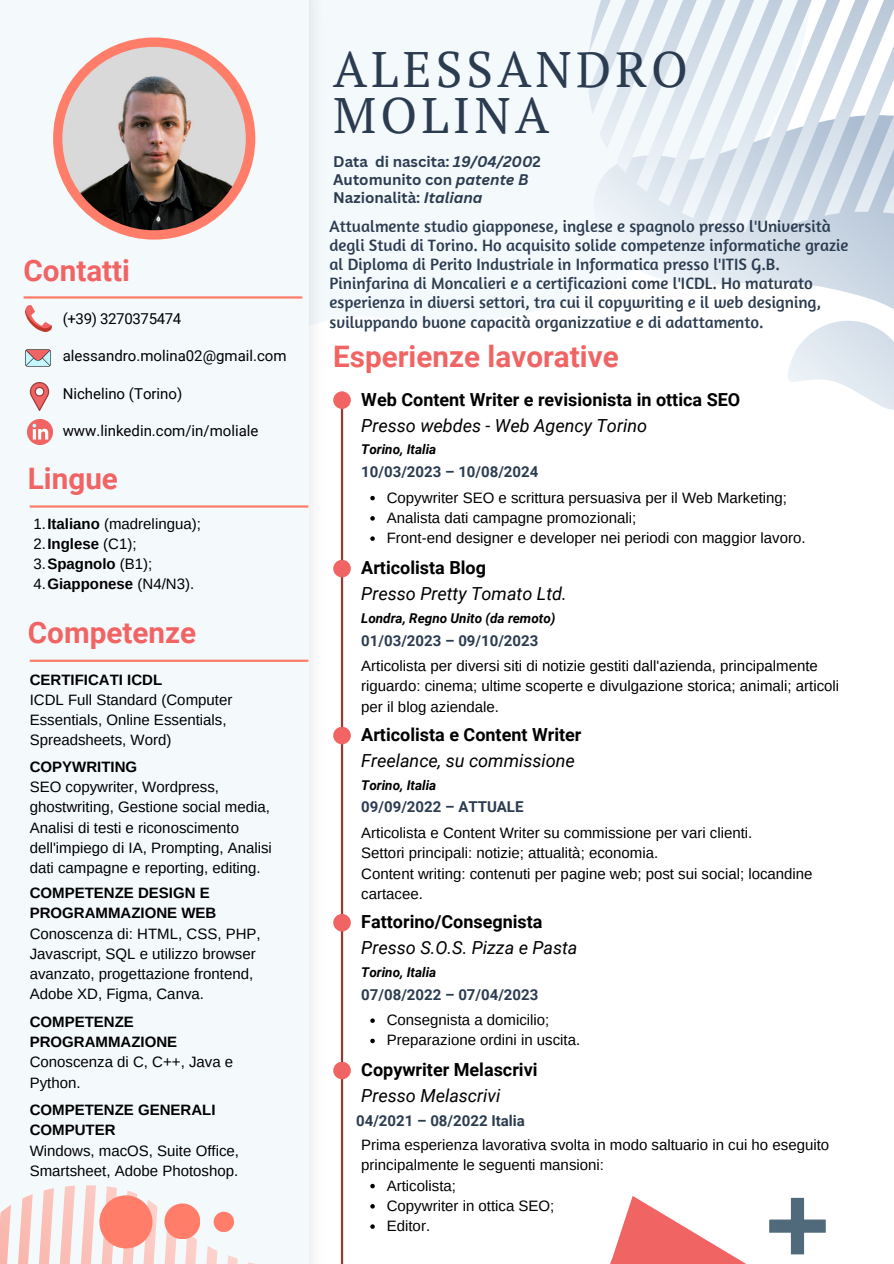
<style>
.page{position:relative;width:894px;height:1264px;background:#fff}
.page>*{position:absolute;margin:0;border:0;box-sizing:border-box;transform-origin:0 0}
.t1{font:49.65px/46.2px "PT Serif";letter-spacing:.085em;color:#2c3c50}
.t2{font:700 29.55px "Roboto";color:#f16464}
.t3{font:700 18px "Roboto";color:#000}
.t4{font:italic 18px "Roboto";color:#000}
.t5{font:16.8px/19.2px "Amaranth";color:#2c3c50}
.t6{font:15px/20.2px "Arimo";color:#000}
.t7{font:700 15px/20.2px "Arimo";color:#000}
.t8{font:700 15px "Roboto";color:#2c3c50}
.t9{font:15px "Roboto";color:#000}
.t10{font:700 15px/18px "Canva Sans";color:#2c3c50}
.t11{font:15px "Roboto";letter-spacing:-.02em;color:#000}
.t12{font:italic 700 13.5px "Roboto";color:#000}
.s1{font-weight:700}
.s2{font-weight:400}
.s3{font-style:italic}
</style>
<div class="page">
<hr style="left:341px;top:398px;width:2px;height:865px;background:#983939">
<svg style="left:327px;top:0;width:167px;height:745px"></svg>
<img style="left:308px;top:0;width:19px;height:1155px">
<div style="left:0;top:0;width:308px;height:1263px;background:#f4f9fc"></div>
<svg style="left:494px;top:0;width:399px;height:319px;fill:#f1f7fa"></svg>
<svg style="left:757px;top:284px;width:136px;height:126px"></svg>
<svg style="left:0;top:1155px;width:375px;height:108px"></svg>
<div style="left:99px;top:1195px;width:53px;height:53px;background:#ff7d69;border-radius:50%"></div>
<div style="left:164px;top:1203px;width:36px;height:36px;background:#ff7d69;border-radius:50%"></div>
<div style="left:213px;top:1211px;width:21px;height:20px;background:#ff7d69;border-radius:50%"></div>
<img style="left:26px;top:305px;width:26px;height:26px">
<img style="left:25px;top:349px;width:26px;height:18px">
<img style="left:29px;top:382px;width:21px;height:29px">
<hr style="left:24px;top:296px;width:278px;height:2px;background:#ff7d69">
<svg style="left:370px;top:496px;width:4px;height:4px"></svg>
<svg style="left:370px;top:516px;width:4px;height:4px"></svg>
<svg style="left:370px;top:536px;width:4px;height:5px"></svg>
<div style="left:333px;top:391px;width:18px;height:18px;background:#f16464;border-radius:50%"></div>
<div style="left:333px;top:560px;width:18px;height:17px;background:#f16464;border-radius:50%"></div>
<div style="left:333px;top:726px;width:18px;height:18px;background:#f16464;border-radius:50%"></div>
<svg style="left:370px;top:1018px;width:4px;height:4px"></svg>
<svg style="left:370px;top:1038px;width:4px;height:5px"></svg>
<div style="left:333px;top:913px;width:18px;height:18px;background:#f16464;border-radius:50%"></div>
<svg style="left:610px;top:1196px;width:216px;height:67px"></svg>
<div style="left:53px;top:37px;width:202px;height:203px;background:#ff7d69;border-radius:50%"></div>
<img style="left:62px;top:47px;width:184px;height:183px;border-radius:50%">
<hr style="left:30px;top:505px;width:278px;height:2px;background:#ff7d69">
<hr style="left:30px;top:659px;width:278px;height:3px;background:#ff7d69">
<svg style="left:370px;top:1183px;width:4px;height:5px"></svg>
<svg style="left:370px;top:1204px;width:4px;height:4px"></svg>
<svg style="left:370px;top:1224px;width:4px;height:4px"></svg>
<div style="left:333px;top:1061px;width:18px;height:18px;background:#f16464;border-radius:50%"></div>
<img style="left:28px;top:420px;width:25px;height:24px">
<p class="t2" style="left:24px;top:254px;width:108px">Contatti</p>
<p class="t11" style="left:63px;top:310px;width:120px">(+39) 3270375474</p>
<p class="t9" style="left:63px;top:347px;width:225px">alessandro.molina02@gmail.com</p>
<p class="t9" style="left:63px;top:385px;width:121px">Nichelino (Torino)</p>
<h2 class="t9" style="left:63px;top:422px;width:197px">www.linkedin.com/in/moliale</h2>
<p class="t2" style="left:28px;top:461px;width:91px">Lingue</p>
<p class="t6" style="left:33px;top:513px;width:169px">1.<span class="s1">Italiano</span> (madrelingua);</p>
<p class="t6" style="left:33px;top:533px;width:105px">2.<span class="s1">Inglese</span> (C1);</p>
<p class="t7" style="left:33px;top:554px;width:120px"><span class="s2">3.</span>Spagnolo <span class="s2">(B1);</span></p>
<p class="t6" style="left:33px;top:574px;width:162px">4.<span class="s1">Giapponese</span> (N4/N3).</p>
<p class="t2" style="left:28px;top:615px;width:170px">Competenze</p>
<p class="t7" style="left:30px;top:669px;width:134px">CERTIFICATI ICDL</p>
<p class="t6" style="left:30px;top:689px;width:204px">ICDL Full Standard (Computer<br>Essentials, Online Essentials,<br>Spreadsheets, Word)</p>
<p class="t7" style="left:30px;top:756px;width:109px">COPYWRITING</p>
<p class="t6" style="left:30px;top:776px;width:244px">SEO copywriter, Wordpress, ghostwriting, Gestione social media, Analisi di testi e riconoscimento dell'impiego di IA, Prompting, Analisi dati campagne e reporting, editing.</p>
<p class="t7" style="left:30px;top:882px;width:188px">COMPETENZE DESIGN E<br>PROGRAMMAZIONE WEB</p>
<p class="t6" style="left:30px;top:923px;width:232px">Conoscenza di: HTML, CSS, PHP,<br>Javascript, SQL e utilizzo browser avanzato, progettazione frontend,<br>Adobe XD, Figma, Canva.</p>
<p class="t7" style="left:30px;top:1011px;width:149px">COMPETENZE<br>PROGRAMMAZIONE</p>
<p class="t6" style="left:30px;top:1052px;width:205px">Conoscenza di C, C++, Java e<br>Python.</p>
<h4 class="t7" style="left:30px;top:1099px;width:187px">COMPETENZE GENERALI<br>COMPUTER</h4>
<p class="t6" style="left:30px;top:1140px;width:211px">Windows, macOS, Suite Office,<br>Smartsheet, Adobe Photoshop.</p>
<p class="t1" style="left:333px;top:45px;width:356px">ALESSANDRO<br>MOLINA</p>
<p class="t10" style="left:333px;top:152px;width:209px">Data di nascita: <span class="s3">19/04/200</span>2<br>Automunito con <span class="s3">patente B<br></span>Nazionalità: <span class="s3">Italiana</span></p>
<p class="t5" style="left:329px;top:216px;width:520px">Attualmente studio giapponese, inglese e spagnolo presso l'Università degli Studi di Torino. Ho acquisito solide competenze informatiche grazie al Diploma di Perito Industriale in Informatica presso l'ITIS G.B.<br>Pininfarina di Moncalieri e a certificazioni come l'ICDL. Ho maturato esperienza in diversi settori, tra cui il copywriting e il web designing, sviluppando buone capacità organizzative e di adattamento.</p>
<h4 class="t2" style="left:333px;top:339px;width:287px">Esperienze lavorative</h4>
<h2 class="t3" style="left:361px;top:389px;width:380px">Web Content Writer e revisionista in ottica SEO</h2>
<p class="t4" style="left:361px;top:415px;width:287px">Presso webdes - Web Agency Torino</p>
<p class="t12" style="left:361px;top:442px;width:77px">Torino, Italia</p>
<p class="t8" style="left:361px;top:463px;width:178px">10/03/2023 – 10/08/2024</p>
<p class="t6" style="left:386px;top:487px;width:401px">Copywriter SEO e scrittura persuasiva per il Web Marketing;</p>
<p class="t6" style="left:386px;top:507px;width:251px">Analista dati campagne promozionali;</p>
<p class="t6" style="left:386px;top:528px;width:420px">Front-end designer e developer nei periodi con maggior lavoro.</p>
<p class="t3" style="left:361px;top:557px;width:126px">Articolista Blog</p>
<p class="t4" style="left:361px;top:583px;width:207px">Presso Pretty Tomato Ltd.</p>
<p class="t12" style="left:361px;top:610px;width:196px">Londra, Regno Unito (da remoto)</p>
<p class="t8" style="left:361px;top:631px;width:178px">01/03/2023 – 09/10/2023</p>
<p class="t6" style="left:361px;top:655px;width:479px">Articolista per diversi siti di notizie gestiti dall'azienda, principalmente riguardo: cinema; ultime scoperte e divulgazione storica; animali; articoli per il blog aziendale.</p>
<p class="t3" style="left:361px;top:724px;width:222px">Articolista e Content Writer</p>
<p class="t4" style="left:361px;top:750px;width:215px">Freelance, su commissione</p>
<p class="t12" style="left:361px;top:777px;width:77px">Torino, Italia</p>
<p class="t8" style="left:361px;top:798px;width:164px">09/09/2022 – ATTUALE</p>
<p class="t6" style="left:361px;top:822px;width:392px">Articolista e Content Writer su commissione per vari clienti.</p>
<p class="t6" style="left:361px;top:843px;width:298px">Settori principali: notizie; attualità; economia.</p>
<p class="t6" style="left:361px;top:863px;width:452px">Content writing: contenuti per pagine web; post sui social; locandine cartacee.</p>
<h6 class="t3" style="left:361px;top:911px;width:183px">Fattorino/Consegnista</h6>
<h4 class="t4" style="left:361px;top:937px;width:218px">Presso S.O.S. Pizza e Pasta</h4>
<h2 class="t12" style="left:361px;top:964px;width:77px">Torino, Italia</h2>
<p class="t8" style="left:361px;top:985px;width:178px">07/08/2022 – 07/04/2023</p>
<p class="t6" style="left:386px;top:1009px;width:164px">Consegnista a domicilio;</p>
<h1 class="t6" style="left:386px;top:1030px;width:195px">Preparazione ordini in uscita.</h1>
<p class="t3" style="left:361px;top:1059px;width:178px">Copywriter Melascrivi</p>
<h4 class="t4" style="left:361px;top:1085px;width:140px">Presso Melascrivi</h4>
<p class="t8" style="left:356px;top:1111px;width:170px">04/2021 – 08/2022 Italia</p>
<p class="t6" style="left:361px;top:1134px;width:469px">Prima esperienza lavorativa svolta in modo saltuario in cui ho eseguito principalmente le seguenti mansioni:</p>
<p class="t6" style="left:386px;top:1175px;width:71px">Articolista;</p>
<p class="t6" style="left:386px;top:1195px;width:169px">Copywriter in ottica SEO;</p>
<p class="t6" style="left:386px;top:1215px;width:45px">Editor.</p>
</div>
